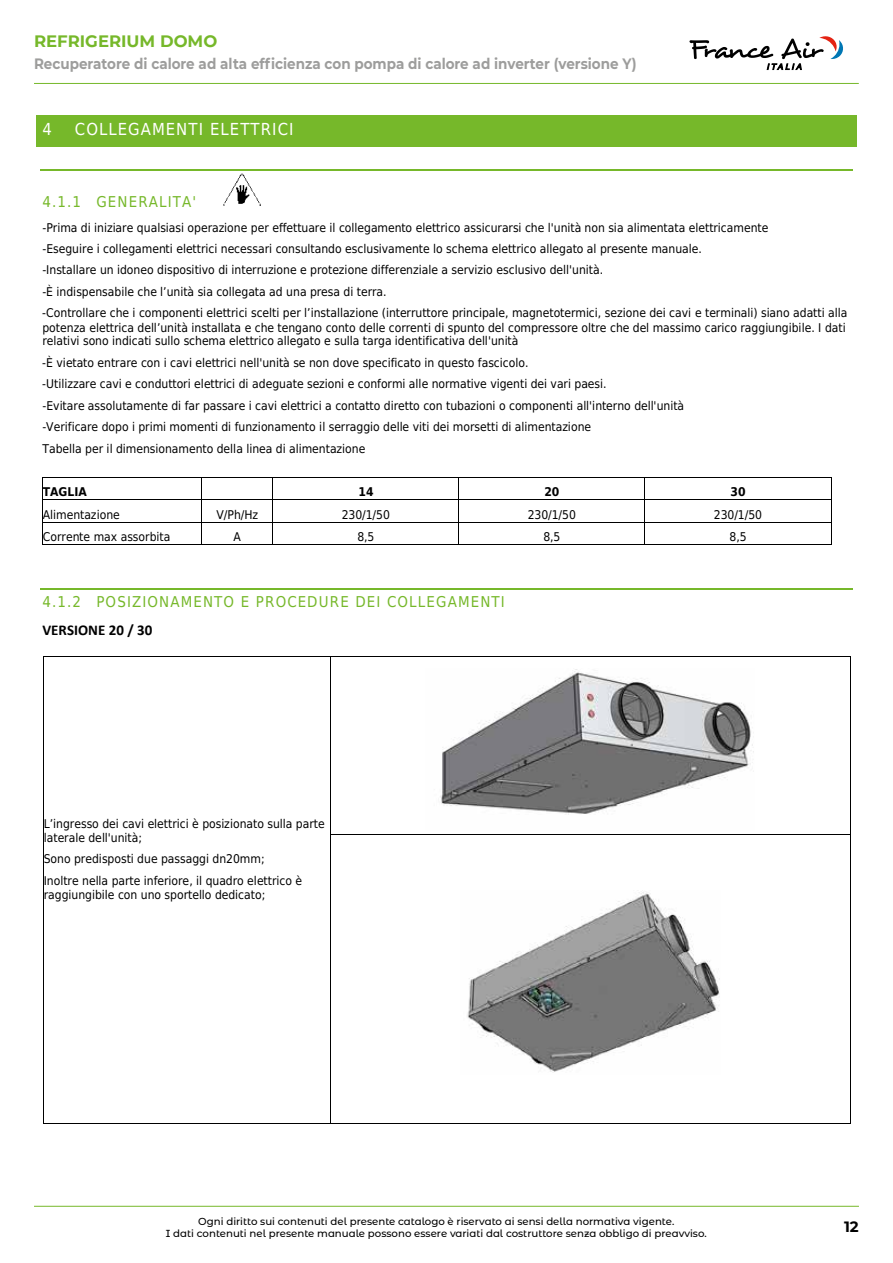
<style>
.page{position:relative;width:893px;height:1263px;background:#fff}
.page>*{position:absolute;margin:0;border:0;box-sizing:border-box;transform-origin:0 0}
.t1{font:16.5px "DejaVu Sans Condensed";letter-spacing:.065em;color:#fff}
.t2{font:700 16.5px "Montserrat";color:#76b82a}
.t3{font:700 15px "Montserrat";color:#9d9d9c;scale:.9 1}
.t4{font:15px "DejaVu Sans Condensed";letter-spacing:.075em;color:#76b82a}
.t5{font:700 15px "Calibri";color:#000}
.t6{font:700 15px "Montserrat Alternates";color:#000}
.t7{font:12px/21.5px "DejaVu Sans Condensed";color:#000}
.t8{font:700 12px "DejaVu Sans Condensed";color:#000}
.t9{font:500 10.2px/12.3px "Montserrat Alternates";color:#000;text-align:center}
</style>
<div class="page">
<div style="left:40px;top:120px;width:813px;height:22px;background:#76b82a"></div>
<svg style="left:36px;top:115px;width:4px;height:5px"></svg>
<div style="left:40px;top:115px;width:813px;height:5px;background:#76b82a"></div>
<svg style="left:853px;top:115px;width:4px;height:5px"></svg>
<svg style="left:36px;top:142px;width:4px;height:4px"></svg>
<hr style="left:40px;top:142px;width:813px;height:4px;background:#76b82a">
<svg style="left:853px;top:142px;width:4px;height:4px"></svg>
<hr style="left:36px;top:120px;width:4px;height:22px;background:#76b82a">
<hr style="left:853px;top:120px;width:4px;height:22px;background:#76b82a">
<hr style="left:40px;top:169px;width:813px;height:1px;background:#76b82a">
<hr style="left:43px;top:477px;width:159px;height:1px;background:#000">
<hr style="left:202px;top:477px;width:71px;height:1px;background:#000">
<hr style="left:273px;top:477px;width:186px;height:1px;background:#000">
<hr style="left:459px;top:477px;width:186px;height:1px;background:#000">
<hr style="left:645px;top:477px;width:186px;height:1px;background:#000">
<hr style="left:43px;top:499px;width:159px;height:1px;background:#000">
<hr style="left:202px;top:499px;width:71px;height:1px;background:#000">
<hr style="left:273px;top:499px;width:186px;height:1px;background:#000">
<hr style="left:459px;top:499px;width:186px;height:1px;background:#000">
<hr style="left:645px;top:499px;width:186px;height:1px;background:#000">
<hr style="left:43px;top:522px;width:159px;height:1px;background:#000">
<hr style="left:202px;top:522px;width:71px;height:1px;background:#000">
<hr style="left:273px;top:522px;width:186px;height:1px;background:#000">
<hr style="left:459px;top:522px;width:186px;height:1px;background:#000">
<hr style="left:645px;top:522px;width:186px;height:1px;background:#000">
<svg style="left:42px;top:477px;width:1px;height:68px"></svg>
<hr style="left:43px;top:544px;width:159px;height:1px;background:#000">
<hr style="left:202px;top:544px;width:71px;height:1px;background:#000">
<hr style="left:273px;top:544px;width:186px;height:1px;background:#000">
<hr style="left:459px;top:544px;width:186px;height:1px;background:#000">
<hr style="left:645px;top:544px;width:186px;height:1px;background:#000">
<svg style="left:831px;top:477px;width:1px;height:68px"></svg>
<hr style="left:40px;top:589px;width:813px;height:1px;background:#76b82a">
<hr style="left:44px;top:656px;width:286px;height:1px;background:#000">
<hr style="left:330px;top:656px;width:520px;height:1px;background:#000">
<hr style="left:43px;top:657px;width:1px;height:177px;background:#000">
<hr style="left:330px;top:657px;width:1px;height:177px;background:#000">
<hr style="left:850px;top:657px;width:1px;height:177px;background:#000">
<hr style="left:330px;top:834px;width:520px;height:1px;background:#000">
<hr style="left:43px;top:835px;width:1px;height:288px;background:#000">
<hr style="left:44px;top:1123px;width:286px;height:1px;background:#000">
<hr style="left:330px;top:835px;width:1px;height:288px;background:#000">
<hr style="left:330px;top:1123px;width:520px;height:1px;background:#000">
<hr style="left:850px;top:835px;width:1px;height:288px;background:#000">
<img style="left:223px;top:173px;width:37px;height:33px">
<img style="left:440px;top:669px;width:314px;height:146px">
<img style="left:467px;top:892px;width:253px;height:180px">
<hr style="left:34px;top:1206px;width:825px;height:1px;background:#76b82a">
<hr style="left:34px;top:83px;width:825px;height:1px;background:#76b82a">
<svg style="left:689px;top:36px;width:154px;height:34px"></svg>
<h1 class="t2" style="left:34px;top:29px;width:185px">REFRIGERIUM DOMO</h1>
<p class="t3" style="left:34px;top:53px;width:671px">Recuperatore di calore ad alta efficienza con pompa di calore ad inverter (versione Y)</p>
<h1 class="t1" style="left:42px;top:115px;width:11px">4</h1>
<h1 class="t1" style="left:75px;top:115px;width:220px">COLLEGAMENTI ELETTRICI</h1>
<p class="t4" style="left:42px;top:188px;width:155px">4.1.1 GENERALITA'</p>
<p class="t7" style="left:42px;top:216px;width:807px">-Prima di iniziare qualsiasi operazione per effettuare il collegamento elettrico assicurarsi che l'unità non sia alimentata elettricamente<br>-Eseguire i collegamenti elettrici necessari consultando esclusivamente lo schema elettrico allegato al presente manuale.<br>-Installare un idoneo dispositivo di interruzione e protezione differenziale a servizio esclusivo dell'unità.<br>-È indispensabile che l’unità sia collegata ad una presa di terra.<br>-Controllare che i componenti elettrici scelti per l’installazione (interruttore principale, magnetotermici, sezione dei cavi e terminali) siano adatti alla</p>
<p class="t7" style="left:42px;top:320px;width:805px;line-height:13.8px">potenza elettrica dell’unità installata e che tengano conto delle correnti di spunto del compressore oltre che del massimo carico raggiungibile. I dati relativi sono indicati sullo schema elettrico allegato e sulla targa identificativa dell'unità</p>
<p class="t7" style="left:42px;top:351px;width:643px">-È vietato entrare con i cavi elettrici nell'unità se non dove specificato in questo fascicolo.<br>-Utilizzare cavi e conduttori elettrici di adeguate sezioni e conformi alle normative vigenti dei vari paesi.<br>-Evitare assolutamente di far passare i cavi elettrici a contatto diretto con tubazioni o componenti all'interno dell'unità -Verificare dopo i primi momenti di funzionamento il serraggio delle viti dei morsetti di alimentazione<br>Tabella per il dimensionamento della linea di alimentazione</p>
<p class="t8" style="left:43px;top:482px;width:45px">TAGLIA</p>
<p class="t8" style="left:358px;top:482px;width:17px">14</p>
<p class="t8" style="left:544px;top:482px;width:17px">20</p>
<p class="t8" style="left:731px;top:482px;width:17px">30</p>
<p class="t7" style="left:43px;top:503px;width:79px">Alimentazione</p>
<p class="t7" style="left:217px;top:503px;width:43px">V/Ph/Hz</p>
<p class="t7" style="left:342px;top:503px;width:50px">230/1/50</p>
<p class="t7" style="left:528px;top:503px;width:50px">230/1/50</p>
<p class="t7" style="left:714px;top:503px;width:50px">230/1/50</p>
<p class="t7" style="left:43px;top:526px;width:129px">Corrente max assorbita</p>
<p class="t7" style="left:234px;top:526px;width:9px">A</p>
<p class="t7" style="left:357px;top:526px;width:19px">8,5</p>
<p class="t7" style="left:543px;top:526px;width:19px">8,5</p>
<p class="t7" style="left:729px;top:526px;width:19px">8,5</p>
<p class="t4" style="left:42px;top:588px;width:464px">4.1.2 POSIZIONAMENTO E PROCEDURE DEI COLLEGAMENTI</p>
<p class="t5" style="left:42px;top:620px;width:111px">VERSIONE 20 / 30</p>
<p class="t7" style="left:44px;top:816px;width:283px;line-height:13.8px">L’ingresso dei cavi elettrici è posizionato sulla parte laterale dell'unità;</p>
<p class="t7" style="left:44px;top:848px;width:260px">Sono predisposti due passaggi dn20mm;<br>Inoltre nella parte inferiore, il quadro elettrico è</p>
<p class="t7" style="left:44px;top:883px;width:223px">raggiungibile con uno sportello dedicato;</p>
<p class="t9" style="left:166px;top:1214px;width:542px">Ogni diritto sui contenuti del presente catalogo è riservato ai sensi della normativa vigente.<br>I dati contenuti nel presente manuale possono essere variati dal costruttore senza obbligo di preavviso.</p>
<p class="t6" style="left:844px;top:1216px;width:16px">12</p>
</div>
